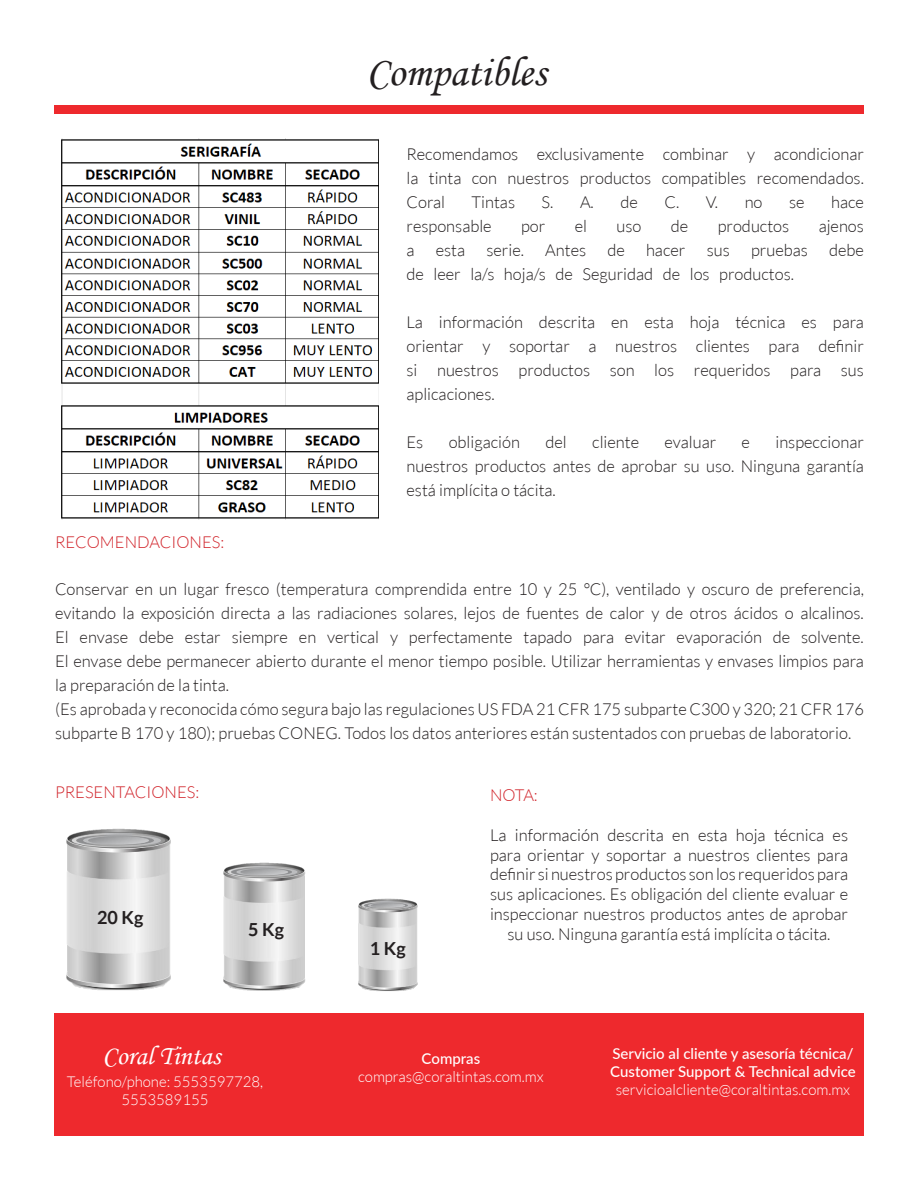
<style>
.page{position:relative;width:918px;height:1188px;background:#fff}
.page>*{position:absolute;margin:0;border:0;box-sizing:border-box;transform-origin:0 0}
.t1{font:42px "Monotype Corsiva";color:#231f20}
.t2{font:27px "Monotype Corsiva";color:#fff}
.t3{font:700 18px "Lato";color:#231f20}
.t4{font:300 16.5px/24px "Lato";color:#231f20;text-align:justify}
.t5{font:300 16.5px "Lato";color:#d1232a}
.t6{font:300 15px/18px "Lato";color:#fff;text-align:center}
.t7{font:500 15px/18px "Lato";color:#fff}
</style>
<div class="page">
<div style="left:54px;top:106px;width:810px;height:8px;background:#ee292d"></div>
<div style="left:54px;top:1013px;width:810px;height:122px;background:#ee292d"></div>
<img style="left:66px;top:828px;width:105px;height:163px">
<img style="left:223px;top:862px;width:83px;height:129px">
<img style="left:358px;top:898px;width:60px;height:93px">
<img style="left:61px;top:139px;width:318px;height:380px">
<p class="t1" style="left:366px;top:46px;width:181px">Compatibles</p>
<p class="t4" style="left:406px;top:142px;width:459px">Recomendamos exclusivamente combinar y acondicionar la tinta con nuestros productos compatibles recomendados.<br>Coral</p>
<p class="t4" style="left:472px;top:190px;width:45px">Tintas</p>
<p class="t4" style="left:542px;top:190px;width:54px">S. A.</p>
<p class="t4" style="left:620px;top:190px;width:19px">de</p>
<p class="t4" style="left:664px;top:190px;width:55px">C. V.</p>
<p class="t4" style="left:745px;top:190px;width:19px">no</p>
<p class="t4" style="left:789px;top:190px;width:17px">se</p>
<p class="t4" style="left:831px;top:190px;width:34px">hace</p>
<p class="t4" style="left:406px;top:214px;width:87px">responsable</p>
<p class="t4" style="left:521px;top:214px;width:26px">por</p>
<p class="t4" style="left:575px;top:214px;width:14px">el</p>
<p class="t4" style="left:617px;top:214px;width:26px">uso</p>
<p class="t4" style="left:671px;top:214px;width:19px">de</p>
<p class="t4" style="left:718px;top:214px;width:73px">productos</p>
<p class="t4" style="left:819px;top:214px;width:47px">ajenos</p>
<p class="t4" style="left:406px;top:238px;width:10px">a</p>
<p class="t4" style="left:436px;top:238px;width:31px">esta</p>
<p class="t4" style="left:486px;top:238px;width:39px">serie.</p>
<p class="t4" style="left:545px;top:238px;width:42px">Antes</p>
<p class="t4" style="left:607px;top:238px;width:19px">de</p>
<p class="t4" style="left:646px;top:238px;width:41px">hacer</p>
<p class="t4" style="left:707px;top:238px;width:25px">sus</p>
<p class="t4" style="left:751px;top:238px;width:58px">pruebas</p>
<p class="t4" style="left:829px;top:238px;width:36px">debe</p>
<p class="t4" style="left:406px;top:262px;width:389px">de leer la/s hoja/s de Seguridad de los productos.</p>
<p class="t4" style="left:406px;top:310px;width:459px">La información descrita en esta hoja técnica es para orientar y soportar a nuestros clientes para definir si nuestros productos son los requeridos para sus aplicaciones.</p>
<p class="t4" style="left:406px;top:430px;width:18px">Es</p>
<p class="t4" style="left:449px;top:430px;width:73px">obligación</p>
<p class="t4" style="left:545px;top:430px;width:23px">del</p>
<p class="t4" style="left:592px;top:430px;width:48px">cliente</p>
<p class="t4" style="left:665px;top:430px;width:53px">evaluar</p>
<p class="t4" style="left:742px;top:430px;width:10px">e</p>
<p class="t4" style="left:406px;top:430px;width:459px;text-indent:369px">inspeccionar nuestros productos antes de aprobar su uso. Ninguna garantía está implícita o tácita.</p>
<p class="t5" style="left:55px;top:534px;width:171px">RECOMENDACIONES:</p>
<p class="t4" style="left:55px;top:577px;width:810px">Conservar en un lugar fresco (temperatura comprendida entre 10 y 25 °C), ventilado y oscuro de preferencia, evitando la exposición directa a las radiaciones solares, lejos de fuentes de calor y de otros ácidos o alcalinos.<br>El envase debe estar siempre en vertical y perfectamente tapado para evitar evaporación de solvente.<br>El envase debe permanecer abierto durante el menor tiempo posible. Utilizar herramientas y envases limpios para la preparación de la tinta.</p>
<p class="t4" style="left:55px;top:697px;width:810px">(Es aprobada y reconocida cómo segura bajo las regulaciones US FDA 21 CFR 175 subparte C300 y 320; 21 CFR 176 subparte B 170 y 180); pruebas CONEG. Todos los datos anteriores están sustentados con pruebas de laboratorio.</p>
<p class="t5" style="left:55px;top:784px;width:146px">PRESENTACIONES:</p>
<p class="t3" style="left:97px;top:907px;width:48px">20 Kg</p>
<p class="t3" style="left:248px;top:920px;width:37px">5 Kg</p>
<p class="t3" style="left:370px;top:938px;width:37px">1 Kg</p>
<p class="t5" style="left:490px;top:786px;width:49px">NOTA:</p>
<p class="t4" style="left:490px;top:825px;width:360px;line-height:19.8px;text-align:center">La información descrita en esta hoja técnica es para orientar y soportar a nuestros clientes para definir si nuestros productos son los requeridos para sus aplicaciones. Es obligación del cliente evaluar e inspeccionar nuestros productos antes de aprobar su uso. Ninguna garantía está implícita o tácita.</p>
<p class="t2" style="left:103px;top:1039px;width:119px">Coral Tintas</p>
<p class="t7" style="left:610px;top:1044px;width:247px">Servicio al cliente y asesoría técnica/<br>Customer Support &amp; Technical advice</p>
<p class="t6" style="left:616px;top:1080px;width:236px">servicioalcliente@coraltintas.com.mx</p>
<p class="t7" style="left:422px;top:1049px;width:60px">Compras</p>
<p class="t6" style="left:358px;top:1068px;width:187px">compras@coraltintas.com.mx</p>
<p class="t6" style="left:67px;top:1073px;width:198px">Teléfono/phone: 5553597728,<br>5553589155</p>
</div>
